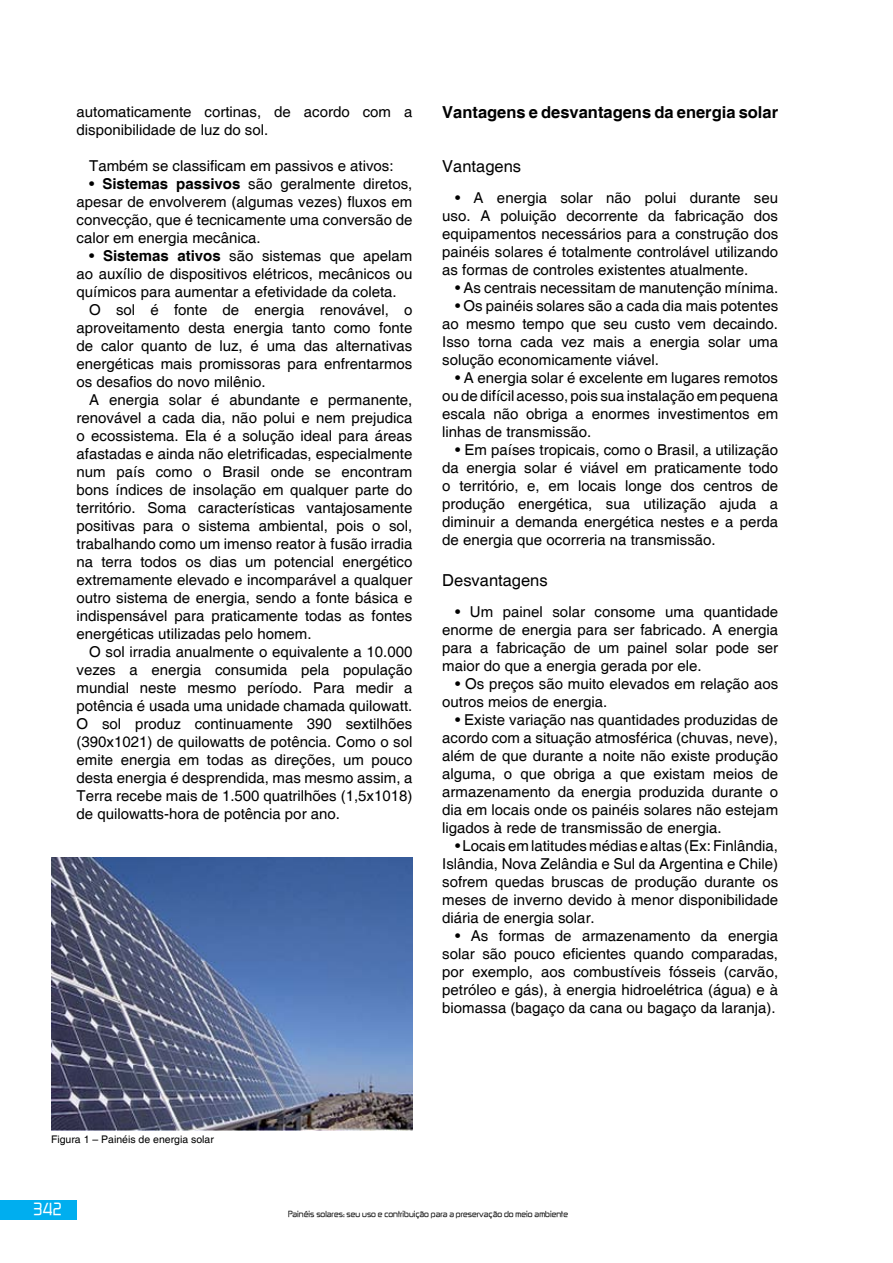
<style>
.page{position:relative;width:893px;height:1263px;background:#fff}
.page>*{position:absolute;margin:0;border:0;box-sizing:border-box;transform-origin:0 0}
.t1{font:700 16.5px "Helvetica";color:#000}
.t2{font:16.5px "Helvetica";color:#000}
.t3{font:15px/18px "Helvetica";color:#000;text-align:justify}
.t4{font:15px "Zekton";color:#fff}
.t5{font:10.5px "Helvetica";color:#000}
.t6{font:7.5px "Zekton";color:#000}
.s1{font-weight:700}
</style>
<div class="page">
<div style="left:0;top:1200px;width:77px;height:20px;background:#00aeef"></div>
<img style="left:51px;top:858px;width:361px;height:273px">
<p class="t3" style="left:77px;top:104px;width:337px">automaticamente cortinas, de acordo com a disponibilidade de luz do sol.</p>
<p class="t3" style="left:89px;top:158px;width:306px">Também se classificam em passivos e ativos:</p>
<p class="t3" style="left:77px;top:176px;width:337px;text-indent:13px">• <span class="s1">Sistemas passivos</span> são geralmente diretos, apesar de envolverem (algumas vezes) fluxos em convecção, que é tecnicamente uma conversão de calor em energia mecânica.</p>
<p class="t3" style="left:77px;top:248px;width:337px;text-indent:13px">• <span class="s1">Sistemas ativos</span> são sistemas que apelam ao auxílio de dispositivos elétricos, mecânicos ou químicos para aumentar a efetividade da coleta.</p>
<p class="t3" style="left:77px;top:302px;width:337px;text-indent:13px">O sol é fonte de energia renovável, o aproveitamento desta energia tanto como fonte de calor quanto de luz, é uma das alternativas energéticas mais promissoras para enfrentarmos os desafios do novo milênio.</p>
<p class="t3" style="left:77px;top:392px;width:337px;text-indent:13px">A energia solar é abundante e permanente, renovável a cada dia, não polui e nem prejudica o ecossistema. Ela é a solução ideal para áreas afastadas e ainda não eletrificadas, especialmente num país como o Brasil onde se encontram bons índices de insolação em qualquer parte do território. Soma características vantajosamente positivas para o sistema ambiental, pois o sol, trabalhando como um imenso reator à fusão irradia na terra todos os dias um potencial energético extremamente elevado e incomparável a qualquer outro sistema de energia, sendo a fonte básica e indispensável para praticamente todas as fontes energéticas utilizadas pelo homem.</p>
<p class="t3" style="left:77px;top:644px;width:337px;text-indent:13px">O sol irradia anualmente o equivalente a 10.000 vezes a energia consumida pela população mundial neste mesmo período. Para medir a potência é usada uma unidade chamada quilowatt.<br>O sol produz continuamente 390 sextilhões (390x1021) de quilowatts de potência. Como o sol emite energia em todas as direções, um pouco desta energia é desprendida, mas mesmo assim, a Terra recebe mais de 1.500 quatrilhões (1,5x1018) de quilowatts-hora de potência por ano.</p>
<p class="t1" style="left:442px;top:102px;width:337px">Vantagens e desvantagens da energia solar</p>
<p class="t2" style="left:442px;top:157px;width:80px">Vantagens</p>
<p class="t3" style="left:442px;top:189px;width:337px;text-indent:13px">• A energia solar não polui durante seu uso. A poluição decorrente da fabricação dos equipamentos necessários para a construção dos painéis solares é totalmente controlável utilizando as formas de controles existentes atualmente.</p>
<p class="t3" style="left:455px;top:279px;width:325px">• As centrais necessitam de manutenção mínima.</p>
<p class="t3" style="left:442px;top:297px;width:337px;text-indent:13px">• Os painéis solares são a cada dia mais potentes ao mesmo tempo que seu custo vem decaindo.<br>Isso torna cada vez mais a energia solar uma solução economicamente viável.</p>
<p class="t3" style="left:442px;top:369px;width:337px;text-indent:13px">• A energia solar é excelente em lugares remotos ou de difícil acesso, pois sua instalação em pequena escala não obriga a enormes investimentos em linhas de transmissão.</p>
<p class="t3" style="left:442px;top:441px;width:337px;text-indent:13px">• Em países tropicais, como o Brasil, a utilização da energia solar é viável em praticamente todo o território, e, em locais longe dos centros de produção energética, sua utilização ajuda a diminuir a demanda energética nestes e a perda de energia que ocorreria na transmissão.</p>
<p class="t2" style="left:442px;top:571px;width:107px">Desvantagens</p>
<p class="t3" style="left:442px;top:603px;width:337px;text-indent:13px">• Um painel solar consome uma quantidade enorme de energia para ser fabricado. A energia para a fabricação de um painel solar pode ser maior do que a energia gerada por ele.</p>
<p class="t3" style="left:442px;top:675px;width:337px;text-indent:13px">• Os preços são muito elevados em relação aos outros meios de energia.</p>
<p class="t3" style="left:442px;top:711px;width:337px;text-indent:13px">• Existe variação nas quantidades produzidas de acordo com a situação atmosférica (chuvas, neve), além de que durante a noite não existe produção alguma, o que obriga a que existam meios de armazenamento da energia produzida durante o dia em locais onde os painéis solares não estejam ligados à rede de transmissão de energia.</p>
<p class="t3" style="left:442px;top:837px;width:337px;text-indent:13px">• Locais em latitudes médias e altas (Ex: Finlândia, Islândia, Nova Zelândia e Sul da Argentina e Chile) sofrem quedas bruscas de produção durante os meses de inverno devido à menor disponibilidade diária de energia solar.</p>
<p class="t3" style="left:442px;top:927px;width:337px;text-indent:13px">• As formas de armazenamento da energia solar são pouco eficientes quando comparadas, por exemplo, aos combustíveis fósseis (carvão, petróleo e gás), à energia hidroelétrica (água) e à biomassa (bagaço da cana ou bagaço da laranja).</p>
<p class="t5" style="left:51px;top:1133px;width:164px">Figura 1 – Painéis de energia solar</p>
<p class="t4" style="left:34px;top:1199px;width:30px">342</p>
<p class="t6" style="left:288px;top:1209px;width:281px">Painéis solares: seu uso e contribuição para a preservação do meio ambiente</p>
</div>
